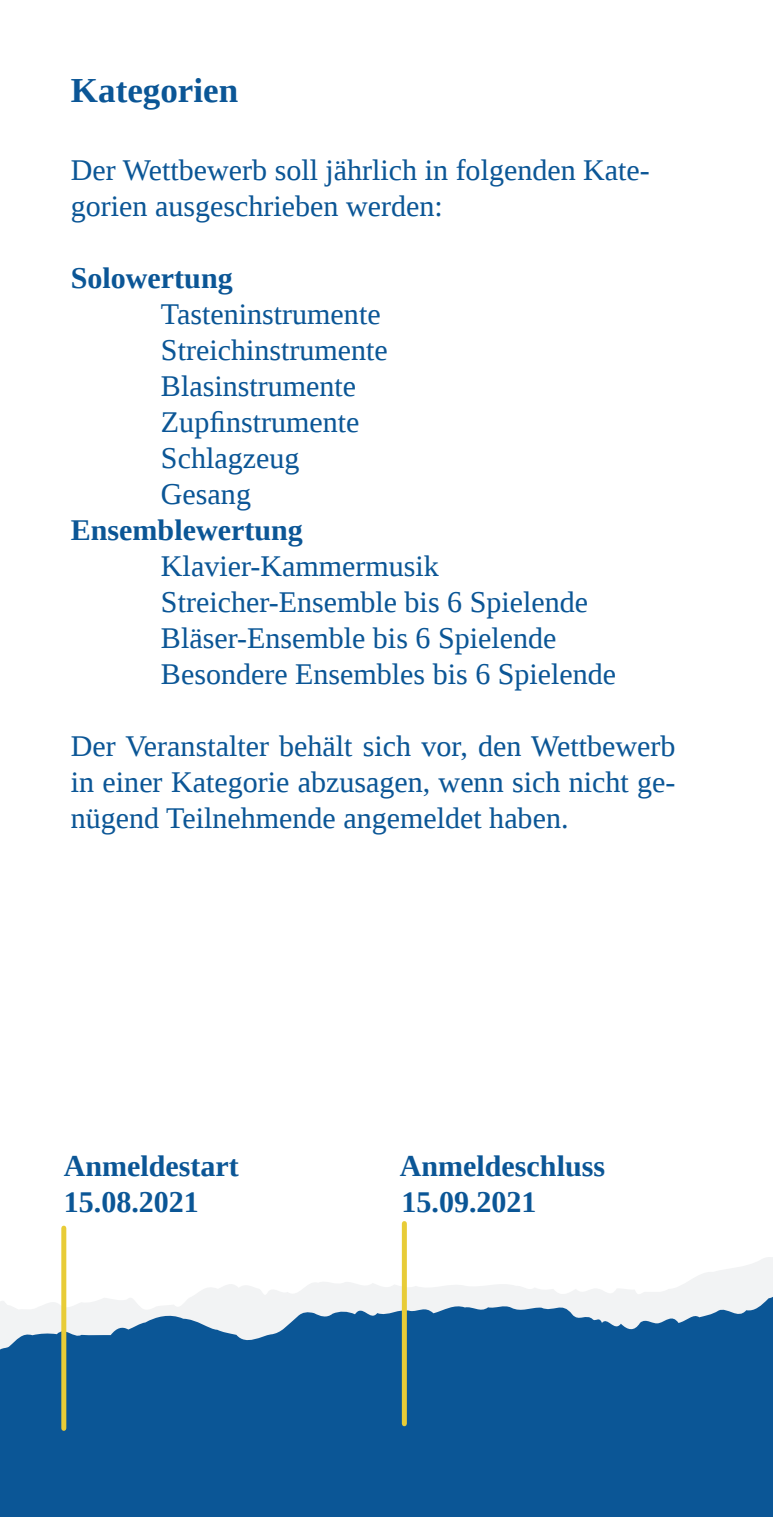
<style>
.page{position:relative;width:773px;height:1517px;background:#fff}
.page>*{position:absolute;margin:0;border:0;box-sizing:border-box;transform-origin:0 0}
.t1{font:700 35px "Liberation Serif";color:#0b5696}
.t2{font:30px/36px "Liberation Serif";color:#0b5696}
.t3{font:700 30px "Liberation Serif";color:#0b5696}
</style>
<div class="page">
<svg style="left:0;top:1259px;width:772px;height:258px;fill:#0b5696"></svg>
<div style="left:61px;top:1228px;width:5px;height:200px;background:#e8cc37"></div>
<div style="left:402px;top:1223px;width:5px;height:200px;background:#e8cc37"></div>
<p class="t1" style="left:71px;top:66px;width:169px">Kategorien</p>
<p class="t2" style="left:71px;top:151px;width:580px">Der Wettbewerb soll jährlich in folgenden Kate&shy;gorien ausgeschrieben werden:</p>
<p class="t3" style="left:71px;top:257px;width:163px">Solowertung</p>
<p class="t2" style="left:161px;top:295px;width:228px">Tasteninstrumente<br>Streichinstrumente<br>Blasinstrumente<br>Zupfinstrumente<br>Schlagzeug<br>Gesang</p>
<p class="t3" style="left:71px;top:509px;width:233px">Ensemblewertung</p>
<p class="t2" style="left:161px;top:547px;width:456px">Klavier-Kammermusik<br>Streicher-Ensemble bis 6 Spielende<br>Bläser-Ensemble bis 6 Spielende<br>Besondere Ensembles bis 6 Spielende</p>
<p class="t2" style="left:71px;top:727px;width:606px;text-align:justify">Der Veranstalter behält sich vor, den Wettbewerb in einer Kategorie abzusagen, wenn sich nicht ge&shy;nügend Teilnehmende angemeldet haben.</p>
<p class="t3" style="left:64px;top:1145px;width:176px">Anmeldestart</p>
<p class="t3" style="left:400px;top:1145px;width:207px">Anmeldeschluss</p>
<p class="t3" style="left:64px;top:1181px;width:137px">15.08.2021</p>
<p class="t3" style="left:401px;top:1181px;width:136px">15.09.2021</p>
</div>
